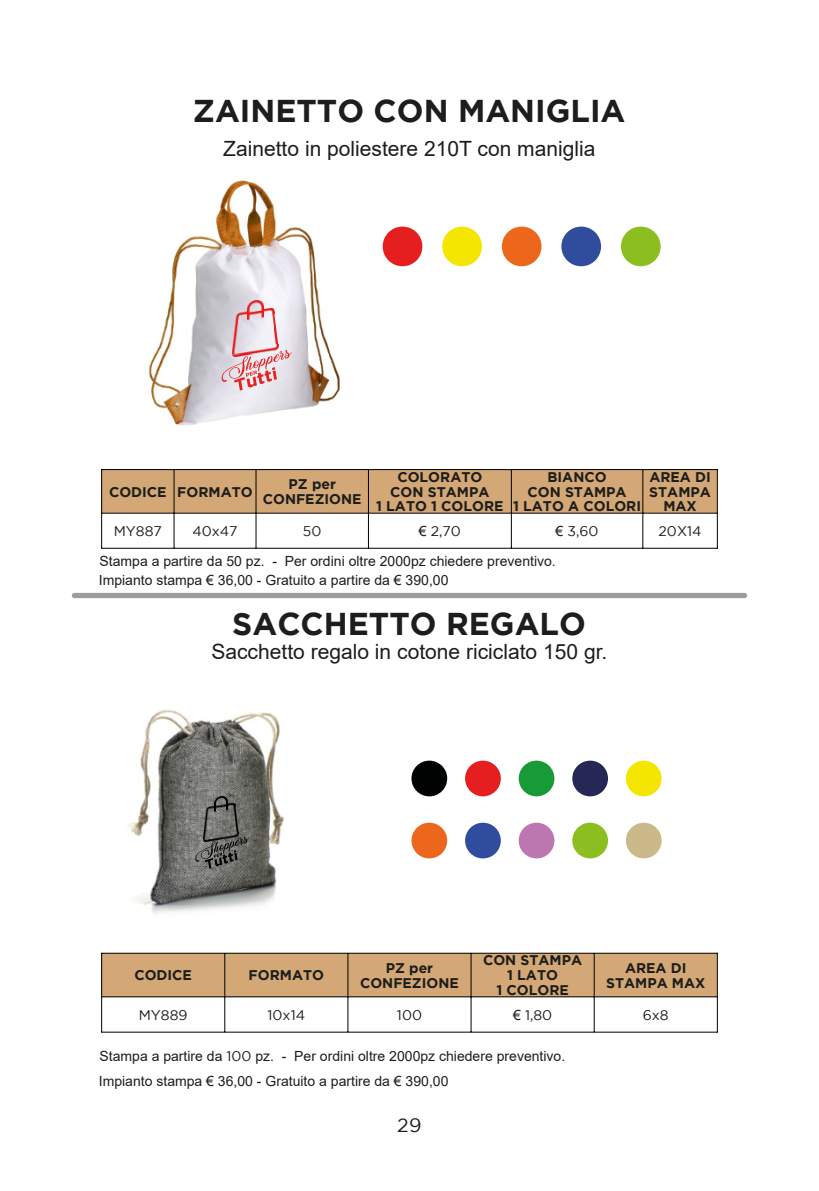
<style>
.page{position:relative;width:819px;height:1191px;background:#fff}
.page>*{position:absolute;margin:0;border:0;box-sizing:border-box;transform-origin:0 0}
.t1{font:700 31.5px "Gotham";color:#1d1d1b}
.t2{font:21px "Arial";color:#1d1d1b}
.t3{font:19.25px "Gotham";color:#1d1d1b}
.t4{font:14px "Arial";color:#1d1d1b}
.t5{font:700 14px/14.9px "Gotham";color:#1d1d1b;text-align:center}
.t6{font:14px "Gotham";color:#1d1d1b}
.s1{font-family:"Arial"}
.s2{font-family:"Gotham"}
</style>
<div class="page">
<img style="left:128px;top:709px;width:156px;height:204px">
<div style="left:102px;top:953px;width:615px;height:43px;background:#d3a876"></div>
<hr style="left:101px;top:952px;width:1px;height:80px;background:#000">
<hr style="left:716px;top:952px;width:1px;height:80px;background:#000">
<hr style="left:224px;top:953px;width:1px;height:79px;background:#000">
<hr style="left:347px;top:953px;width:1px;height:79px;background:#000">
<hr style="left:470px;top:953px;width:1px;height:79px;background:#000">
<hr style="left:593px;top:953px;width:1px;height:79px;background:#000">
<hr style="left:102px;top:952px;width:615px;height:1px;background:#000">
<hr style="left:102px;top:996px;width:615px;height:1px;background:#000">
<hr style="left:102px;top:1031px;width:615px;height:1px;background:#000">
<img style="left:411px;top:760px;width:36px;height:36px">
<img style="left:465px;top:760px;width:36px;height:36px">
<img style="left:518px;top:760px;width:36px;height:36px">
<img style="left:572px;top:760px;width:36px;height:36px">
<img style="left:626px;top:760px;width:35px;height:36px">
<img style="left:411px;top:822px;width:36px;height:36px">
<img style="left:465px;top:822px;width:36px;height:36px">
<img style="left:518px;top:822px;width:36px;height:36px">
<img style="left:572px;top:822px;width:36px;height:36px">
<img style="left:626px;top:822px;width:35px;height:36px">
<div style="left:72px;top:593px;width:675px;height:5px;background:#9d9c9c;border-radius:3px"></div>
<div style="left:102px;top:469px;width:615px;height:44px;background:#d3a876"></div>
<hr style="left:101px;top:469px;width:1px;height:79px;background:#000">
<hr style="left:716px;top:469px;width:1px;height:79px;background:#000">
<hr style="left:174px;top:469px;width:1px;height:79px;background:#000">
<hr style="left:255px;top:469px;width:1px;height:79px;background:#000">
<hr style="left:368px;top:469px;width:1px;height:79px;background:#000">
<hr style="left:511px;top:469px;width:1px;height:79px;background:#000">
<hr style="left:642px;top:469px;width:1px;height:79px;background:#000">
<hr style="left:102px;top:469px;width:615px;height:1px;background:#000">
<hr style="left:102px;top:513px;width:615px;height:1px;background:#000">
<hr style="left:102px;top:548px;width:615px;height:1px;background:#000">
<img style="left:149px;top:180px;width:191px;height:246px">
<img style="left:382px;top:226px;width:40px;height:40px">
<img style="left:442px;top:226px;width:40px;height:40px">
<img style="left:502px;top:226px;width:39px;height:40px">
<img style="left:561px;top:226px;width:40px;height:40px">
<img style="left:621px;top:226px;width:39px;height:40px">
<svg style="left:221px;top:300px;width:71px;height:90px"></svg>
<svg style="left:195px;top:796px;width:54px;height:72px;background:#676763"></svg>
<p class="t1" style="left:193px;top:92px;width:434px">ZAINETTO CON MANIGLIA</p>
<p class="t2" style="left:223px;top:134px;width:374px">Zainetto in poliestere 210T con maniglia</p>
<p class="t5" style="left:109px;top:484px;width:145px">CODICE FORMATO</p>
<p class="t5" style="left:263px;top:476px;width:100px">PZ per<br>CONFEZIONE</p>
<p class="t5" style="left:376px;top:469px;width:129px">COLORATO<br>CON STAMPA<br>1 LATO 1 COLORE</p>
<p class="t5" style="left:513px;top:469px;width:129px">BIANCO<br>CON STAMPA<br>1 LATO A COLORI</p>
<p class="t5" style="left:649px;top:469px;width:63px">AREA DI<br>STAMPA<br>MAX</p>
<p class="t6" style="left:114px;top:523px;width:50px">MY887</p>
<p class="t6" style="left:192px;top:523px;width:47px">40x47</p>
<p class="t6" style="left:303px;top:523px;width:20px">50</p>
<p class="t6" style="left:419px;top:523px;width:44px"><span class="s1">€</span> 2,70</p>
<p class="t6" style="left:555px;top:523px;width:45px"><span class="s1">€</span> 3,60</p>
<p class="t6" style="left:658px;top:523px;width:44px">20X14</p>
<p class="t4" style="left:99px;top:551px;width:458px">Stampa a partire da 50 pz. - Per ordini oltre 2000pz chiedere preventivo.</p>
<p class="t4" style="left:99px;top:570px;width:351px">Impianto stampa € 36,00 - Gratuito a partire da € 390,00</p>
<p class="t1" style="left:232px;top:606px;width:355px">SACCHETTO REGALO</p>
<p class="t2" style="left:211px;top:637px;width:397px">Sacchetto regalo in cotone riciclato 150 gr.</p>
<p class="t5" style="left:134px;top:967px;width:59px">CODICE</p>
<p class="t5" style="left:248px;top:967px;width:77px">FORMATO</p>
<p class="t5" style="left:360px;top:960px;width:100px">PZ per<br>CONFEZIONE</p>
<p class="t5" style="left:483px;top:952px;width:101px">CON STAMPA<br>1 LATO<br>1 COLORE</p>
<p class="t5" style="left:606px;top:960px;width:101px">AREA DI<br>STAMPA MAX</p>
<p class="t6" style="left:139px;top:1007px;width:50px">MY889</p>
<p class="t6" style="left:267px;top:1007px;width:39px">10x14</p>
<p class="t6" style="left:397px;top:1007px;width:27px">100</p>
<p class="t6" style="left:513px;top:1007px;width:41px"><span class="s1">€</span> 1,80</p>
<p class="t6" style="left:642px;top:1007px;width:27px">6x8</p>
<p class="t4" style="left:99px;top:1046px;width:467px">Stampa a partire da <span class="s2">100</span> pz. - Per ordini oltre 2000pz chiedere preventivo.</p>
<p class="t4" style="left:99px;top:1071px;width:351px">Impianto stampa € 36,00 - Gratuito a partire da € 390,00</p>
<p class="t3" style="left:397px;top:1114px;width:26px">29</p>
</div>
